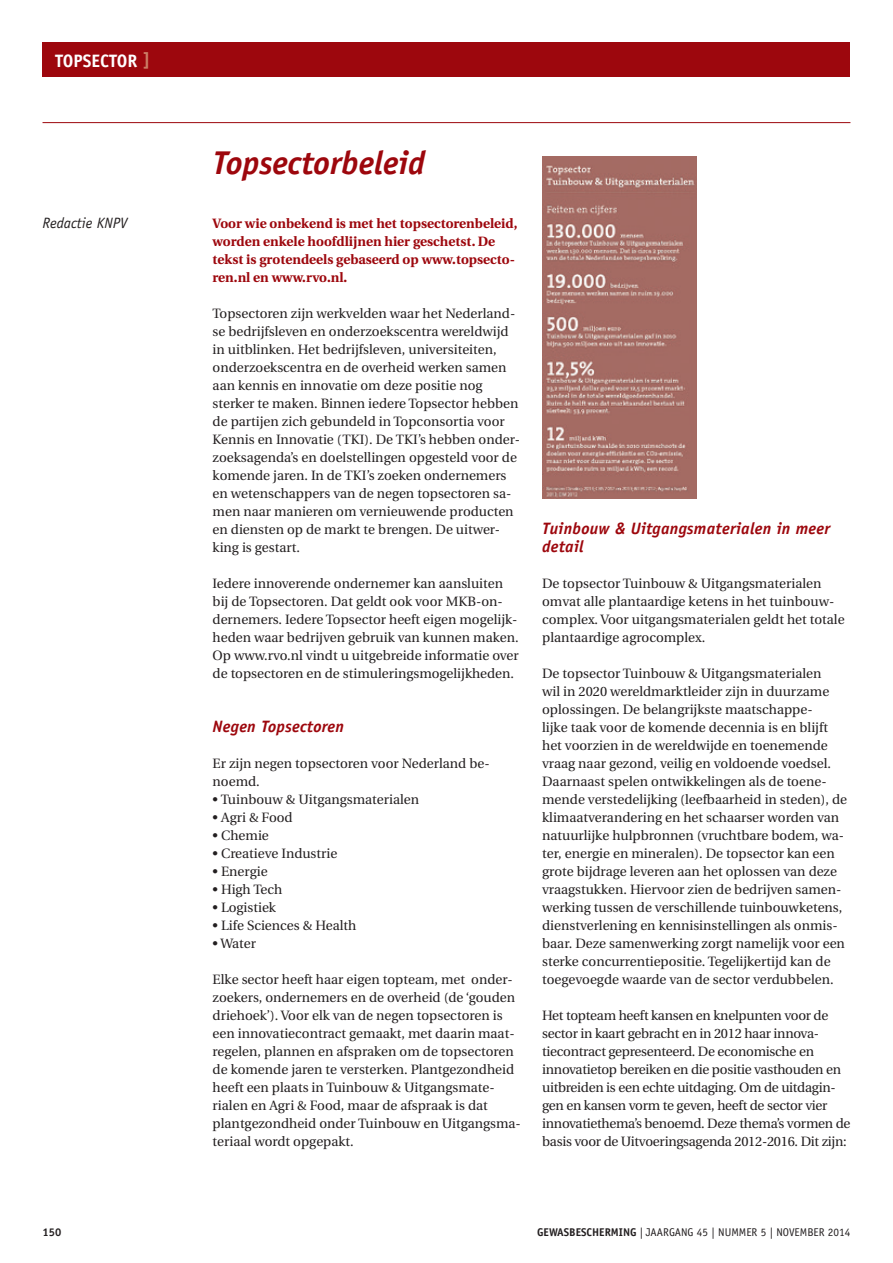
<style>
.page{position:relative;width:893px;height:1263px;background:#fff}
.page>*{position:absolute;margin:0;border:0;box-sizing:border-box;transform-origin:0 0}
.t1{font:italic 700 33px "Officina Sans";color:#9d070d}
.t2{font:700 18px "Officina Sans";color:#fff}
.t3{font:italic 700 16.5px/18px "Officina Sans";letter-spacing:.015em;color:#9d070d}
.t4{font:italic 15px "Officina Sans";color:#231f20}
.t5{font:13.5px/18px "Utopia";color:#231f20}
.t6{font:13.5px/18px "Utopia";letter-spacing:-.02em;color:#231f20}
.t7{font:700 13.5px/18px "Utopia";color:#9d070d}
.t8{font:11.25px "Officina Sans";color:#231f20}
.t9{font:700 11.25px "Officina Sans";color:#231f20}
.s1{color:#cb7c64}
.s2{font-weight:700}
</style>
<div class="page">
<hr style="left:43px;top:122px;width:807px;height:1px;background:#9d070d">
<div style="left:43px;top:43px;width:807px;height:34px;background:#9d070d"></div>
<img style="left:542px;top:156px;width:154px;height:342px">
<h2 class="t2" style="left:55px;top:49px;width:97px">TOPSECTOR <span class="s1">]</span></h2>
<p class="t4" style="left:43px;top:214px;width:86px">Redactie KNPV</p>
<h1 class="t1" style="left:213px;top:143px;width:214px">Topsectorbeleid</h1>
<p class="t7" style="left:213px;top:215px;width:306px">Voor wie onbekend is met het topsectorenbeleid, worden enkele hoofdlijnen hier geschetst. De tekst is grotendeels gebaseerd op www.topsecto&shy;ren.nl en www.rvo.nl.</p>
<p class="t5" style="left:213px;top:305px;width:309px">Topsectoren zijn werkvelden waar het Nederland&shy;se bedrijfsleven en onderzoekscentra wereldwijd in uitblinken. Het bedrijfsleven, universiteiten, onderzoekscentra en de overheid werken samen aan kennis en innovatie om deze positie nog sterker te maken. Binnen iedere Topsector hebben de partijen zich gebundeld in Topconsortia voor Kennis en Innovatie (TKI). De TKI’s hebben onder&shy;zoeksagenda’s en doelstellingen opgesteld voor de komende jaren. In de TKI’s zoeken ondernemers en wetenschappers van de negen topsectoren sa&shy;men naar manieren om vernieuwende producten en diensten op de markt te brengen. De uitwer&shy;king is gestart.</p>
<p class="t5" style="left:213px;top:575px;width:308px">Iedere innoverende ondernemer kan aansluiten bij de Topsectoren. Dat geldt ook voor MKB-on&shy;dernemers. Iedere Topsector heeft eigen mogelijk&shy;heden waar bedrijven gebruik van kunnen maken.<br>Op www.rvo.nl vindt u uitgebreide informatie over de topsectoren en de stimuleringsmogelijkheden.</p>
<p class="t3" style="left:213px;top:718px;width:133px">Negen Topsectoren</p>
<p class="t5" style="left:213px;top:755px;width:279px">Er zijn negen topsectoren voor Nederland be&shy;noemd.</p>
<p class="t5" style="left:213px;top:791px;width:208px">• Tuinbouw &amp; Uitgangsmaterialen</p>
<p class="t5" style="left:213px;top:809px;width:82px">• Agri &amp; Food</p>
<p class="t5" style="left:213px;top:827px;width:58px">• Chemie</p>
<p class="t5" style="left:213px;top:845px;width:126px">• Creatieve Industrie</p>
<p class="t5" style="left:213px;top:863px;width:57px">• Energie</p>
<p class="t5" style="left:213px;top:881px;width:71px">• High Tech</p>
<p class="t5" style="left:213px;top:899px;width:65px">• Logistiek</p>
<p class="t5" style="left:213px;top:917px;width:145px">• Life Sciences &amp; Health</p>
<p class="t5" style="left:213px;top:935px;width:45px">• Water</p>
<p class="t5" style="left:213px;top:971px;width:310px">Elke sector heeft haar eigen topteam, met onder&shy;zoekers, ondernemers en de overheid (de ‘gouden driehoek’). Voor elk van de negen topsectoren is een innovatiecontract gemaakt, met daarin maat&shy;regelen, plannen en afspraken om de topsectoren de komende jaren te versterken. Plantgezondheid heeft een plaats in Tuinbouw &amp; Uitgangsmate&shy;rialen en Agri &amp; Food, maar de afspraak is dat plantgezondheid onder Tuinbouw en Uitgangsma&shy;teriaal wordt opgepakt.</p>
<p class="t3" style="left:542px;top:520px;width:289px">Tuinbouw &amp; Uitgangsmaterialen in meer detail</p>
<p class="t5" style="left:542px;top:575px;width:304px">De topsector Tuinbouw &amp; Uitgangsmaterialen omvat alle plantaardige ketens in het tuinbouw&shy;complex. Voor uitgangsmaterialen geldt het totale plantaardige agrocomplex.</p>
<p class="t5" style="left:542px;top:665px;width:306px">De topsector Tuinbouw &amp; Uitgangsmaterialen<br>wil in 2020 wereldmarktleider zijn in duurzame oplossingen. De belangrijkste maatschappe-<br>lijke taak voor de komende decennia is en blijft het voorzien in de wereldwijde en toenemende vraag naar gezond, veilig en voldoende voedsel.<br>Daarnaast spelen ontwikkelingen als de toene&shy;mende verstedelijking (leefbaarheid in steden), de klimaatverandering en het schaarser worden van natuurlijke hulpbronnen (vruchtbare bodem, wa&shy;ter, energie en mineralen). De topsector kan een grote bijdrage leveren aan het oplossen van deze vraagstukken. Hiervoor zien de bedrijven samen&shy;werking tussen de verschillende tuinbouwketens, dienstverlening en kennisinstellingen als onmis&shy;baar. Deze samenwerking zorgt namelijk voor een sterke concurrentiepositie. Tegelijkertijd kan de toegevoegde waarde van de sector verdubbelen.</p>
<p class="t6" style="left:542px;top:1007px;width:310px">Het topteam heeft kansen en knelpunten voor de sector in kaart gebracht en in 2012 haar innova&shy;tiecontract gepresenteerd. De economische en innovatietop bereiken en die positie vasthouden en uitbreiden is een echte uitdaging. Om de uitdagin&shy;gen en kansen vorm te geven, heeft de sector vier innovatiethema’s benoemd. Deze thema’s vormen de basis voor de Uitvoeringsagenda 2012-2016. Dit zijn:</p>
<p class="t9" style="left:43px;top:1225px;width:20px">150</p>
<p class="t8" style="left:537px;top:1226px;width:315px"><span class="s2">GEWASBESCHERMING</span> | JAARGANG 45 | NUMMER 5 | NOVEMBER 2014</p>
</div>
